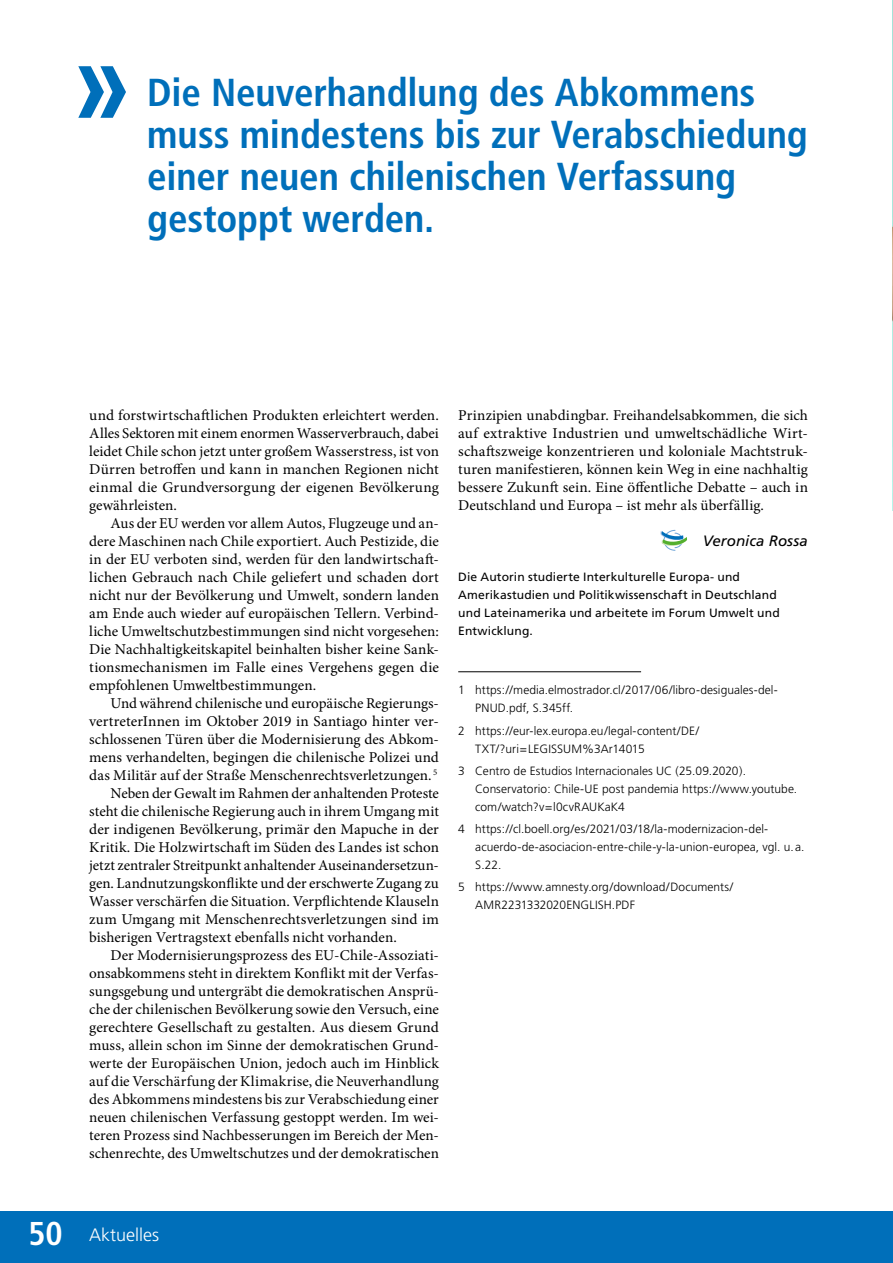
<style>
.page{position:relative;width:893px;height:1263px;background:#fff}
.page>*{position:absolute;margin:0;border:0;box-sizing:border-box;transform-origin:0 0}
.t1{font:700 condensed 39px/42px "Frutiger";letter-spacing:-.005em;color:#006fba}
.t2{font:300 18px "Frutiger";color:#fff}
.t3{font:15px/18px "Minion Pro";color:#000;text-align:justify}
.t4{font:italic 15px "Frutiger";color:#000}
.t5{font:300 12px/18px "Frutiger";letter-spacing:.005em;color:#000}
.t6{font:12px/18px "Frutiger";letter-spacing:.01em;color:#000}
.s1{font-weight:700;font-stretch:condensed;font-size:33px}
</style>
<div class="page">
<img style="left:892px;top:0;width:1px;height:510px">
<svg style="left:660px;top:530px;width:27px;height:21px"></svg>
<svg style="left:78px;top:66px;width:48px;height:52px"></svg>
<hr style="left:458px;top:671px;width:183px;height:1px;background:#000">
<div style="left:0;top:1212px;width:893px;height:51px;background:#006fba"></div>
<h1 class="t1" style="left:147px;top:71px;width:662px">Die Neuverhandlung des Abkommens muss mindestens bis zur Verabschiedung einer neuen chilenischen Verfassung gestoppt werden.</h1>
<p class="t3" style="left:89px;top:406px;width:351px">und forstwirtschaftlichen Produkten erleichtert werden.<br>Alles Sektoren mit einem enormen Wasserverbrauch, dabei leidet Chile schon jetzt unter großem Wasserstress, ist von Dürren betroffen und kann in manchen Regionen nicht einmal die Grundversorgung der eigenen Bevölkerung gewährleisten.</p>
<p class="t3" style="left:89px;top:514px;width:351px;text-indent:21px">Aus der EU werden vor allem Autos, Flugzeuge und an&shy;dere Maschinen nach Chile exportiert. Auch Pestizide, die in der EU verboten sind, werden für den landwirtschaft&shy;lichen Gebrauch nach Chile geliefert und schaden dort nicht nur der Bevölkerung und Umwelt, sondern landen am Ende auch wieder auf europäischen Tellern. Verbind&shy;liche Umweltschutzbestimmungen sind nicht vorgesehen:<br>Die Nachhaltigkeitskapitel beinhalten bisher keine Sank&shy;tionsmechanismen im Falle eines Vergehens gegen die empfohlenen Umweltbestimmungen.</p>
<p class="t3" style="left:111px;top:694px;width:330px">Und während chilenische und europäische Regierungs-</p>
<p class="t3" style="left:89px;top:712px;width:351px">vertreterInnen im Oktober 2019 in Santiago hinter ver-</p>
<p class="t3" style="left:89px;top:730px;width:351px">schlossenen Türen über die Modernisierung des Abkom-</p>
<p class="t3" style="left:89px;top:748px;width:351px">mens verhandelten, begingen die chilenische Polizei und</p>
<p class="t3" style="left:89px;top:766px;width:349px">das Militär auf der Straße Menschenrechtsverletzungen. <sup>5</sup></p>
<p class="t3" style="left:111px;top:784px;width:330px">Neben der Gewalt im Rahmen der anhaltenden Proteste</p>
<p class="t3" style="left:89px;top:802px;width:351px">steht die chilenische Regierung auch in ihrem Umgang mit</p>
<p class="t3" style="left:89px;top:820px;width:351px">der indigenen Bevölkerung, primär den Mapuche in der</p>
<p class="t3" style="left:89px;top:838px;width:351px">Kritik. Die Holzwirtschaft im Süden des Landes ist schon</p>
<p class="t3" style="left:89px;top:856px;width:351px">jetzt zentraler Streitpunkt anhaltender Auseinandersetzun-</p>
<p class="t3" style="left:89px;top:874px;width:351px">gen. Landnutzungskonflikte und der erschwerte Zugang zu</p>
<p class="t3" style="left:89px;top:892px;width:351px">Wasser verschärfen die Situation. Verpflichtende Klauseln</p>
<p class="t3" style="left:89px;top:910px;width:351px">zum Umgang mit Menschenrechtsverletzungen sind im</p>
<p class="t3" style="left:89px;top:928px;width:309px">bisherigen Vertragstext ebenfalls nicht vorhanden.</p>
<p class="t3" style="left:111px;top:946px;width:330px">Der Modernisierungsprozess des EU-Chile-Assoziati-</p>
<p class="t3" style="left:89px;top:964px;width:351px">onsabkommens steht in direktem Konflikt mit der Verfas-</p>
<p class="t3" style="left:89px;top:982px;width:351px">sungsgebung und untergräbt die demokratischen Ansprü-</p>
<p class="t3" style="left:89px;top:1000px;width:351px">che der chilenischen Bevölkerung sowie den Versuch, eine</p>
<p class="t3" style="left:89px;top:1018px;width:351px">gerechtere Gesellschaft zu gestalten. Aus diesem Grund</p>
<p class="t3" style="left:89px;top:1036px;width:351px">muss, allein schon im Sinne der demokratischen Grund-</p>
<p class="t3" style="left:89px;top:1054px;width:351px">werte der Europäischen Union, jedoch auch im Hinblick</p>
<p class="t3" style="left:89px;top:1072px;width:351px">auf die Verschärfung der Klimakrise, die Neuverhandlung</p>
<p class="t3" style="left:89px;top:1090px;width:351px">des Abkommens mindestens bis zur Verabschiedung einer</p>
<p class="t3" style="left:89px;top:1108px;width:351px">neuen chilenischen Verfassung gestoppt werden. Im wei-</p>
<p class="t3" style="left:89px;top:1126px;width:351px">teren Prozess sind Nachbesserungen im Bereich der Men-</p>
<p class="t3" style="left:89px;top:1144px;width:351px">schenrechte, des Umweltschutzes und der demokratischen</p>
<p class="t3" style="left:458px;top:406px;width:351px">Prinzipien unabdingbar. Freihandelsabkommen, die sich auf extraktive Industrien und umweltschädliche Wirt&shy;schaftszweige konzentrieren und koloniale Machtstruk&shy;turen manifestieren, können kein Weg in eine nachhaltig bessere Zukunft sein. Eine öffentliche Debatte – auch in Deutschland und Europa – ist mehr als überfällig.</p>
<p class="t4" style="left:703px;top:532px;width:107px">Veronica Rossa</p>
<p class="t6" style="left:458px;top:567px;width:323px">Die Autorin studierte Interkulturelle Europa- und Amerikastudien und Politikwissenschaft in Deutschland und Lateinamerika und arbeitete im Forum Umwelt und Entwicklung.</p>
<p class="t5" style="left:475px;top:681px;width:304px;text-indent:-17px">1 https://media.elmostrador.cl/2017/06/libro-desiguales-del-<br>PNUD.pdf, S.345ff.</p>
<p class="t5" style="left:475px;top:721px;width:225px;text-indent:-17px">2 https://eur-lex.europa.eu/legal-content/DE/<br>TXT/?uri=LEGISSUM%3Ar14015</p>
<p class="t5" style="left:475px;top:762px;width:323px;text-indent:-17px">3 Centro de Estudios Internacionales UC (25.09.2020).<br>Conservatorio: Chile-UE post pandemia https://www.youtube. com/watch?v=l0cvRAUKaK4</p>
<p class="t5" style="left:475px;top:820px;width:331px;text-indent:-17px">4 https://cl.boell.org/es/2021/03/18/la-modernizacion-del&shy;acuerdo-de-asociacion-entre-chile-y-la-union-europea, vgl. u.a.<br>S.22.</p>
<p class="t5" style="left:475px;top:878px;width:259px;text-indent:-17px">5 https://www.amnesty.org/download/Documents/<br>AMR2231332020ENGLISH.PDF</p>
<p class="t2" style="left:28px;top:1225px;width:132px"><span class="s1">50</span> Aktuelles</p>
</div>
